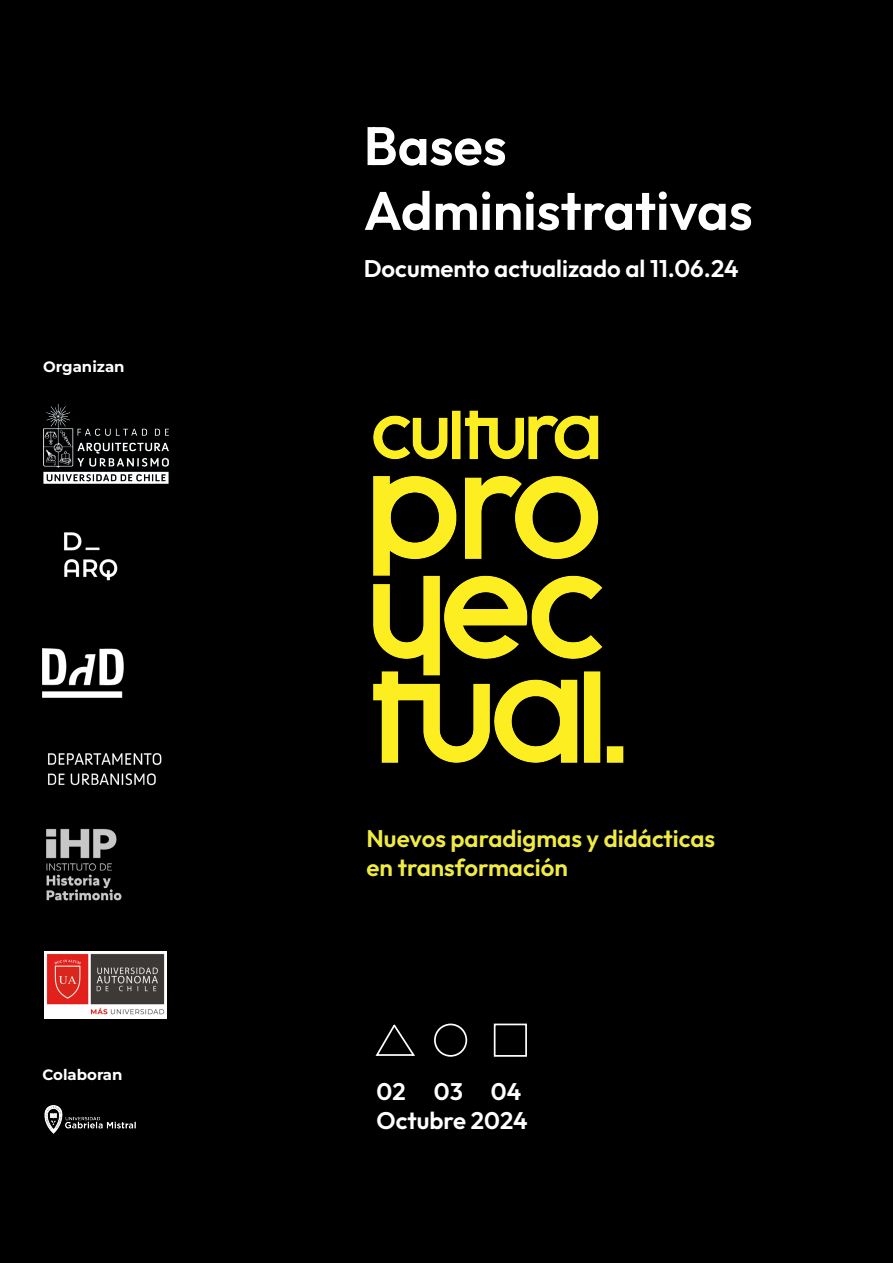
<style>
.page{position:relative;width:893px;height:1263px;background:#000001}
.page>*{position:absolute;margin:0;border:0;box-sizing:border-box;transform-origin:0 0}
.t1{font:600 54px "Outfit";color:#fff}
.t2{font:600 24px "Outfit";color:#fff}
.t3{font:600 24px "Outfit";color:#f0eb42}
.t4{font:700 15px "Montserrat";color:#fff}
</style>
<div class="page">
<svg style="left:375px;top:1024px;width:40px;height:32px"></svg>
<div style="left:434px;top:1023px;width:33px;height:34px;border:2px solid #fff;border-radius:50%"></div>
<div style="left:494px;top:1023px;width:33px;height:34px;border:2px solid #fff"></div>
<img style="left:373px;top:410px;width:251px;height:353px">
<img style="left:46px;top:828px;width:76px;height:73px">
<img style="left:64px;top:532px;width:54px;height:49px">
<img style="left:43px;top:648px;width:80px;height:49px">
<img style="left:43px;top:404px;width:125px;height:80px">
<img style="left:48px;top:753px;width:114px;height:33px">
<img style="left:44px;top:1105px;width:92px;height:29px">
<img style="left:44px;top:951px;width:122px;height:68px">
<p class="t4" style="left:43px;top:356px;width:83px">Organizan</p>
<p class="t4" style="left:43px;top:1064px;width:81px">Colaboran</p>
<p class="t1" style="left:364px;top:111px;width:144px">Bases</p>
<p class="t1" style="left:364px;top:175px;width:391px">Administrativas</p>
<p class="t2" style="left:364px;top:253px;width:377px">Documento actualizado al 11.06.24</p>
<p class="t3" style="left:367px;top:823px;width:350px">Nuevos paradigmas y didácticas</p>
<p class="t3" style="left:367px;top:851px;width:203px">en transformación</p>
<p class="t2" style="left:377px;top:1076px;width:146px">02 03 04</p>
<p class="t2" style="left:377px;top:1104px;width:153px">Octubre 2024</p>
</div>
